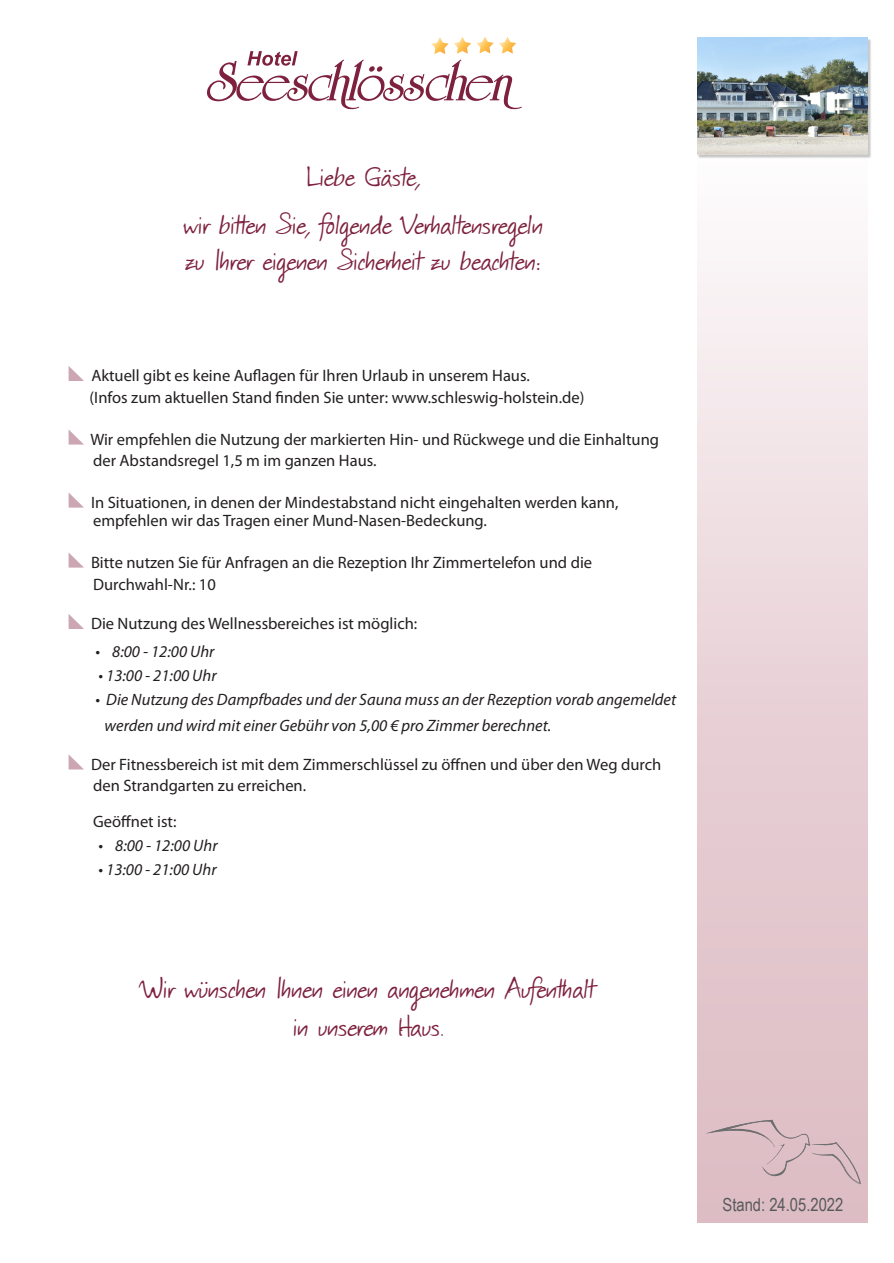
<style>
.page{position:relative;width:894px;height:1263px;background:#fff}
.page>*{position:absolute;margin:0;border:0;box-sizing:border-box;transform-origin:0 0}
.t1{font:27px/48px "Thery Handwriting";letter-spacing:.01em;color:#7e213e;text-align:center}
.t2{font:18px "Arial Narrow";color:#58595b}
.t3{font:16.5px/21px "Myriad Pro";color:#231f20}
.t4{font:italic 16.5px/25.3px "Myriad Pro";color:#231f20}
</style>
<div class="page">
<div style="left:697px;top:127px;width:170px;height:1095px;background:linear-gradient(to bottom,#fcf9fa,#dab6be)"></div>
<svg style="left:207px;top:36px;width:315px;height:74px"></svg>
<svg style="left:69px;top:366px;width:15px;height:15px"></svg>
<svg style="left:69px;top:553px;width:15px;height:15px"></svg>
<svg style="left:69px;top:614px;width:15px;height:15px"></svg>
<svg style="left:69px;top:755px;width:15px;height:14px"></svg>
<svg style="left:69px;top:430px;width:15px;height:15px"></svg>
<svg style="left:69px;top:493px;width:15px;height:15px"></svg>
<img style="left:697px;top:38px;width:174px;height:120px">
<img style="left:697px;top:38px;width:170px;height:116px">
<svg style="left:704px;top:1119px;width:156px;height:65px;background:#d8bac1"></svg>
<h1 class="t1" style="left:183px;top:156px;width:361px">Liebe Gäste,<br>wir bitten Sie, folgende Verhaltensregeln</h1>
<h1 class="t1" style="left:185px;top:240px;width:356px">zu Ihrer eigenen Sicherheit zu beachten:</h1>
<p class="t3" style="left:90px;top:366px;width:496px;line-height:21.6px">Aktuell gibt es keine Auflagen für Ihren Urlaub in unserem Haus.<br>(Infos zum aktuellen Stand finden Sie unter: www.schleswig-holstein.de)</p>
<p class="t3" style="left:90px;top:430px;width:570px">Wir empfehlen die Nutzung der markierten Hin- und Rückwege und die Einhaltung der Abstandsregel 1,5 m im ganzen Haus.</p>
<p class="t3" style="left:91px;top:494px;width:528px;line-height:18px">In Situationen, in denen der Mindestabstand nicht eingehalten werden kann, empfehlen wir das Tragen einer Mund-Nasen-Bedeckung.</p>
<p class="t3" style="left:91px;top:552px;width:502px;line-height:22.4px">Bitte nutzen Sie für Anfragen an die Rezeption Ihr Zimmertelefon und die<br>Durchwahl-Nr.: 10</p>
<p class="t3" style="left:91px;top:614px;width:328px">Die Nutzung des Wellnessbereiches ist möglich:</p>
<p class="t4" style="left:96px;top:640px;width:120px">• 8:00 - 12:00 Uhr</p>
<p class="t4" style="left:99px;top:664px;width:119px">• 13:00 - 21:00 Uhr</p>
<p class="t4" style="left:105px;top:688px;width:573px;text-indent:-9px">• Die Nutzung des Dampfbades und der Sauna muss an der Rezeption vorab angemeldet werden und wird mit einer Gebühr von 5,00 € pro Zimmer berechnet.</p>
<p class="t3" style="left:91px;top:755px;width:571px">Der Fitnessbereich ist mit dem Zimmerschlüssel zu öffnen und über den Weg durch den Strandgarten zu erreichen.</p>
<p class="t3" style="left:93px;top:812px;width:85px">Geöffnet ist:</p>
<p class="t4" style="left:99px;top:834px;width:120px">• 8:00 - 12:00 Uhr</p>
<p class="t4" style="left:99px;top:858px;width:119px">• 13:00 - 21:00 Uhr</p>
<h1 class="t1" style="left:143px;top:973px;width:452px;line-height:37.5px">Wir wünschen Ihnen einen angenehmen Aufenthalt in unserem Haus.</h1>
<p class="t2" style="left:722px;top:1198px;width:122px">Stand: 24.05.2022</p>
</div>
